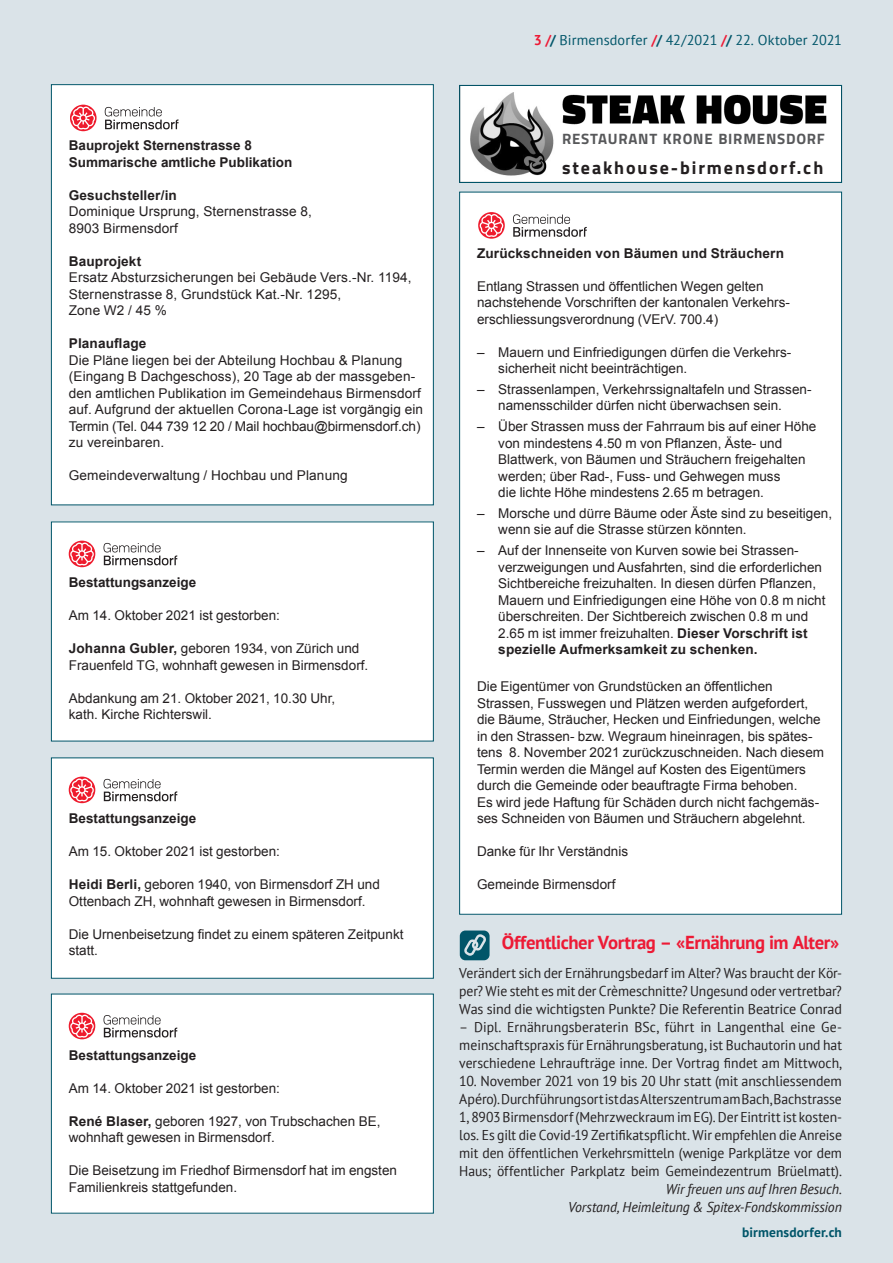
<style>
.page{position:relative;width:893px;height:1263px;background:#dae3e8}
.page>*{position:absolute;margin:0;border:0;box-sizing:border-box;transform-origin:0 0}
.t1{font:700 18.75px "PT Sans";letter-spacing:-.02em;color:#ed1a35}
.t2{font:700 18px "Titillium Web";letter-spacing:.105em;color:#231f20}
.t3{font:700 15px "Titillium Web";letter-spacing:.05em;color:#57585a}
.t4{font:14.25px/18px "PT Sans";letter-spacing:-.005em;color:#231f20;text-align:justify}
.t5{font:14.25px/18px "PT Sans";letter-spacing:-.005em;color:#231f20;text-align:justify;scale:.96 1}
.t6{font:italic 14.25px/18px "PT Sans";letter-spacing:-.01em;color:#231f20;text-align:right}
.t7{font:14.25px "PT Sans";letter-spacing:.005em;color:#005569}
.t8{font:13.5px/16.5px "Arial";color:#231f20}
.t9{font:700 13.5px/16.5px "Arial";color:#231f20}
.t10{font:700 13.5px "PT Sans";letter-spacing:.01em;color:#005569}
.s1{font-weight:700}
.s2{font-weight:700;color:#ed1a35}
</style>
<div class="page">
<div style="left:51px;top:522px;width:382px;height:219px;background:#fff"></div>
<div style="left:51px;top:521px;width:383px;height:220px;border:1px solid #005569"></div>
<svg style="left:69px;top:541px;width:26px;height:26px"></svg>
<svg style="left:103px;top:543px;width:74px;height:22px"></svg>
<svg style="left:70px;top:543px;width:24px;height:23px"></svg>
<div style="left:51px;top:994px;width:382px;height:219px;background:#fff"></div>
<div style="left:51px;top:994px;width:383px;height:219px;border:1px solid #005569"></div>
<svg style="left:69px;top:1013px;width:26px;height:26px"></svg>
<svg style="left:103px;top:1015px;width:74px;height:22px"></svg>
<svg style="left:70px;top:1015px;width:24px;height:23px"></svg>
<div style="left:51px;top:85px;width:382px;height:420px;background:#fff"></div>
<svg style="left:70px;top:105px;width:27px;height:26px"></svg>
<svg style="left:105px;top:107px;width:74px;height:22px"></svg>
<svg style="left:71px;top:107px;width:24px;height:23px"></svg>
<div style="left:460px;top:192px;width:382px;height:722px;background:#fff"></div>
<svg style="left:478px;top:212px;width:27px;height:27px"></svg>
<svg style="left:513px;top:214px;width:74px;height:23px"></svg>
<svg style="left:479px;top:214px;width:24px;height:23px"></svg>
<svg style="left:460px;top:930px;width:30px;height:30px"></svg>
<div style="left:460px;top:85px;width:382px;height:97px;background:#fff"></div>
<img style="left:471px;top:93px;width:83px;height:83px">
<img style="left:562px;top:94px;width:265px;height:31px">
<div style="left:459px;top:85px;width:383px;height:98px;border:1px solid #005569"></div>
<div style="left:51px;top:758px;width:382px;height:220px;background:#fff"></div>
<div style="left:51px;top:757px;width:383px;height:222px;border:1px solid #005569"></div>
<svg style="left:69px;top:776px;width:26px;height:27px"></svg>
<svg style="left:103px;top:779px;width:74px;height:22px"></svg>
<svg style="left:70px;top:778px;width:24px;height:24px"></svg>
<p class="t9" style="left:69px;top:138px;width:225px">Bauprojekt Sternenstrasse 8<br>Summarische amtliche Publikation</p>
<p class="t9" style="left:69px;top:187px;width:110px">Gesuchsteller/in</p>
<p class="t8" style="left:69px;top:203px;width:245px">Dominique Ursprung, Sternenstrasse 8,<br>8903 Birmensdorf</p>
<p class="t9" style="left:69px;top:253px;width:74px">Bauprojekt</p>
<p class="t8" style="left:69px;top:269px;width:344px">Ersatz Absturzsicherungen bei Gebäude Vers.-Nr. 1194,<br>Sternenstrasse 8, Grundstück Kat.-Nr. 1295,<br>Zone W2 / 45 %</p>
<p class="t9" style="left:69px;top:336px;width:79px">Planauflage</p>
<p class="t8" style="left:69px;top:352px;width:356px">Die Pläne liegen bei der Abteilung Hochbau &amp; Planung (Eingang B Dachgeschoss), 20 Tage ab der massgeben&shy;den amtlichen Publikation im Gemeindehaus Birmensdorf auf. Aufgrund der aktuellen Corona-Lage ist vorgängig ein Termin (Tel. 044 739 12 20 / Mail hochbau@birmensdorf.ch) zu vereinbaren.</p>
<p class="t8" style="left:69px;top:467px;width:280px">Gemeindeverwaltung / Hochbau und Planung</p>
<p class="t9" style="left:69px;top:575px;width:129px">Bestattungsanzeige</p>
<p class="t8" style="left:69px;top:607px;width:213px">Am 14. Oktober 2021 ist gestorben:</p>
<p class="t8" style="left:69px;top:640px;width:301px"><span class="s1">Johanna Gubler,</span> geboren 1934, von Zürich und<br>Frauenfeld TG, wohnhaft gewesen in Birmensdorf.</p>
<p class="t8" style="left:69px;top:690px;width:268px">Abdankung am 21. Oktober 2021, 10.30 Uhr, kath. Kirche Richterswil.</p>
<p class="t9" style="left:69px;top:811px;width:129px">Bestattungsanzeige</p>
<p class="t8" style="left:69px;top:843px;width:213px">Am 15. Oktober 2021 ist gestorben:</p>
<p class="t8" style="left:69px;top:876px;width:313px"><span class="s1">Heidi Berli,</span> geboren 1940, von Birmensdorf ZH und<br>Ottenbach ZH, wohnhaft gewesen in Birmensdorf.</p>
<p class="t8" style="left:69px;top:926px;width:336px">Die Urnenbeisetzung findet zu einem späteren Zeitpunkt statt.</p>
<p class="t9" style="left:69px;top:1047px;width:129px">Bestattungsanzeige</p>
<p class="t8" style="left:69px;top:1080px;width:213px">Am 14. Oktober 2021 ist gestorben:</p>
<p class="t8" style="left:69px;top:1113px;width:313px"><span class="s1">René Blaser,</span> geboren 1927, von Trubschachen BE, wohnhaft gewesen in Birmensdorf.</p>
<p class="t8" style="left:69px;top:1162px;width:330px">Die Beisetzung im Friedhof Birmensdorf hat im engsten<br>Familienkreis stattgefunden.</p>
<p class="t7" style="left:534px;top:31px;width:310px"><span class="s2">3 /</span><span class="s1">/</span> Birmensdorfer <span class="s2">/</span><span class="s1">/</span> 42/2021 <span class="s2">/</span><span class="s1">/</span> 22. Oktober 2021</p>
<p class="t3" style="left:562px;top:128px;width:264px">RESTAURANT KRONE BIRMENSDORF</p>
<h2 class="t2" style="left:562px;top:154px;width:263px">steakhouse-birmensdorf.ch</h2>
<p class="t9" style="left:477px;top:245px;width:308px">Zurückschneiden von Bäumen und Sträuchern</p>
<p class="t8" style="left:477px;top:278px;width:314px">Entlang Strassen und öffentlichen Wegen gelten nachstehende Vorschriften der kantonalen Verkehrs&shy;erschliessungsverordnung (VErV. 700.4)</p>
<p class="t8" style="left:498px;top:344px;width:294px;text-indent:-21px">– Mauern und Einfriedigungen dürfen die Verkehrs&shy;sicherheit nicht beeinträchtigen.</p>
<p class="t8" style="left:477px;top:381px;width:335px;text-align:center">– Strassenlampen, Verkehrssignaltafeln und Strassen&shy;namensschilder dürfen nicht überwachsen sein.</p>
<p class="t8" style="left:498px;top:418px;width:320px;text-indent:-21px">– Über Strassen muss der Fahrraum bis auf einer Höhe von mindestens 4.50 m von Pflanzen, Äste- und Blattwerk, von Bäumen und Sträuchern freigehalten werden; über Rad-, Fuss- und Gehwegen muss<br>die lichte Höhe mindestens 2.65 m betragen.</p>
<p class="t8" style="left:498px;top:505px;width:335px;text-indent:-21px">– Morsche und dürre Bäume oder Äste sind zu beseitigen, wenn sie auf die Strasse stürzen könnten.</p>
<p class="t8" style="left:498px;top:542px;width:329px;text-indent:-21px">– Auf der Innenseite von Kurven sowie bei Strassen&shy;verzweigungen und Ausfahrten, sind die erforderlichen Sichtbereiche freizuhalten. In diesen dürfen Pflanzen, Mauern und Einfriedigungen eine Höhe von 0.8 m nicht überschreiten. Der Sichtbereich zwischen 0.8 m und 2.65 m ist immer freizuhalten. <span class="s1">Dieser Vorschrift ist spezielle Aufmerksamkeit zu schenken.</span></p>
<p class="t8" style="left:477px;top:678px;width:349px">Die Eigentümer von Grundstücken an öffentlichen Strassen, Fusswegen und Plätzen werden aufgefordert, die Bäume, Sträucher, Hecken und Einfriedungen, welche in den Strassen- bzw. Wegraum hineinragen, bis spätes&shy;tens 8. November 2021 zurückzuschneiden. Nach diesem Termin werden die Mängel auf Kosten des Eigentümers durch die Gemeinde oder beauftragte Firma behoben.<br>Es wird jede Haftung für Schäden durch nicht fachgemäs&shy;ses Schneiden von Bäumen und Sträuchern abgelehnt.</p>
<p class="t8" style="left:477px;top:843px;width:153px">Danke für Ihr Verständnis</p>
<p class="t8" style="left:477px;top:876px;width:140px">Gemeinde Birmensdorf</p>
<h1 class="t1" style="left:502px;top:930px;width:339px">Öffentlicher Vortrag – «Ernährung im Alter»</h1>
<p class="t5" style="left:459px;top:963px;width:400px">Verändert sich der Ernährungsbedarf im Alter? Was braucht der Kör&shy;per? Wie steht es mit der Crèmeschnitte? Ungesund oder vertretbar?<br>Was sind die wichtigsten Punkte? Die Referentin Beatrice Conrad</p>
<p class="t5" style="left:459px;top:1017px;width:400px">– Dipl. Ernährungsberaterin BSc, führt in Langenthal eine Ge&shy;meinschaftspraxis für Ernährungsberatung, ist Buchautorin und hat verschiedene Lehraufträge inne. Der Vortrag findet am Mittwoch,</p>
<p class="t4" style="left:459px;top:1071px;width:384px">10. November 2021 von 19 bis 20 Uhr statt (mit anschliessendem Apéro). Durchführungsort ist das Alterszentrum am Bach, Bachstrasse 1, 8903 Birmensdorf (Mehrzweckraum im EG). Der Eintritt ist kosten&shy;los. Es gilt die Covid-19 Zertifikatspflicht. Wir empfehlen die Anreise mit den öffentlichen Verkehrsmitteln (wenige Parkplätze vor dem Haus; öffentlicher Parkplatz beim Gemeindezentrum Brüelmatt).</p>
<p class="t6" style="left:568px;top:1179px;width:275px">Wir freuen uns auf Ihren Besuch.<br>Vorstand, Heimleitung &amp; Spitex-Fondskommission</p>
<p class="t10" style="left:742px;top:1224px;width:101px">birmensdorfer.ch</p>
</div>
